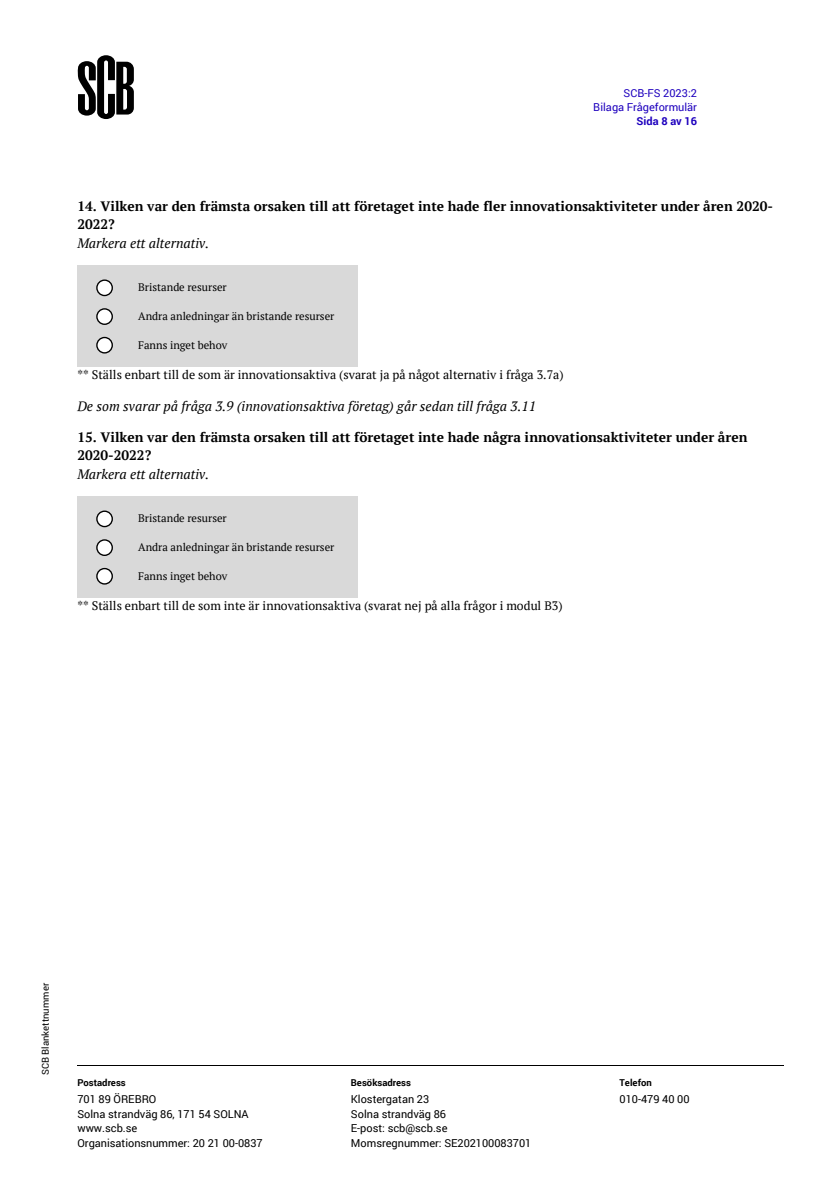
<style>
.page{position:relative;width:819px;height:1201px;background:#fff}
.page>*{position:absolute;margin:0;border:0;box-sizing:border-box;transform-origin:0 0}
.t1{font:700 13.65px/18.2px "PT Serif";letter-spacing:.005em;color:#000}
.t2{font:italic 13.65px "PT Serif";color:#000}
.t3{font:12.25px "PT Serif";color:#000}
.t4{font:11.03px/14.3px "Roboto";color:#000}
.t5{font:11.03px "PT Serif";color:#000}
.t6{font:11.03px/14.3px "Roboto";color:#1e00be;text-align:right}
.t7{font:700 9.45px "Roboto";letter-spacing:.005em;color:#000}
.t8{font:9.45px "Roboto";letter-spacing:.005em;color:#000}
.s1{font-weight:700}
.s2{font-weight:400;font-style:italic}
</style>
<div class="page">
<hr style="left:77px;top:1064px;width:258px;height:1px;background:#000">
<hr style="left:351px;top:1064px;width:253px;height:1px;background:#000">
<hr style="left:620px;top:1064px;width:164px;height:1px;background:#000">
<svg style="left:78px;top:55px;width:56px;height:64px"></svg>
<div style="left:77px;top:265px;width:54px;height:43px;background:#d9d9d9"></div>
<div style="left:131px;top:265px;width:227px;height:43px;background:#d9d9d9"></div>
<div style="left:77px;top:308px;width:54px;height:29px;background:#d9d9d9"></div>
<div style="left:131px;top:308px;width:227px;height:29px;background:#d9d9d9"></div>
<div style="left:77px;top:337px;width:54px;height:29px;background:#d9d9d9"></div>
<div style="left:131px;top:337px;width:227px;height:29px;background:#d9d9d9"></div>
<div style="left:77px;top:496px;width:54px;height:43px;background:#d9d9d9"></div>
<div style="left:131px;top:496px;width:227px;height:43px;background:#d9d9d9"></div>
<div style="left:77px;top:539px;width:54px;height:29px;background:#d9d9d9"></div>
<div style="left:131px;top:539px;width:227px;height:29px;background:#d9d9d9"></div>
<div style="left:77px;top:568px;width:54px;height:29px;background:#d9d9d9"></div>
<div style="left:131px;top:568px;width:227px;height:29px;background:#d9d9d9"></div>
<svg style="left:97px;top:280px;width:15px;height:15px"></svg>
<div style="left:96px;top:279px;width:17px;height:17px;border:1px solid #000;border-radius:50%"></div>
<div style="left:97px;top:309px;width:15px;height:15px;background:#fff;border-radius:50%"></div>
<div style="left:96px;top:308px;width:17px;height:17px;border:1px solid #000;border-radius:50%"></div>
<svg style="left:97px;top:337px;width:15px;height:16px"></svg>
<div style="left:96px;top:337px;width:17px;height:16px;border:1px solid #000;border-radius:50%"></div>
<svg style="left:97px;top:511px;width:15px;height:15px"></svg>
<div style="left:96px;top:510px;width:17px;height:17px;border:1px solid #000;border-radius:50%"></div>
<div style="left:97px;top:540px;width:15px;height:15px;background:#fff;border-radius:50%"></div>
<div style="left:96px;top:539px;width:17px;height:17px;border:1px solid #000;border-radius:50%"></div>
<svg style="left:97px;top:568px;width:15px;height:16px"></svg>
<div style="left:96px;top:568px;width:17px;height:16px;border:1px solid #000;border-radius:50%"></div>
<p class="t6" style="left:593px;top:85px;width:105px">SCB-FS 2023:2<br>Bilaga Frågeformulär<br><span class="s1">Sida 8 av 16</span></p>
<p class="t1" style="left:77px;top:197px;width:697px">14. Vilken var den främsta orsaken till att företaget inte hade fler innovationsaktiviteter under åren 2020-<br>2022?<br><span class="s2">Markera ett alternativ.</span></p>
<p class="t5" style="left:138px;top:280px;width:90px">Bristande resurser</p>
<p class="t5" style="left:138px;top:308px;width:198px">Andra anledningar än bristande resurser</p>
<p class="t5" style="left:138px;top:337px;width:91px">Fanns inget behov</p>
<p class="t3" style="left:77px;top:367px;width:488px">** Ställs enbart till de som är innovationsaktiva (svarat ja på något alternativ i fråga 3.7a)</p>
<p class="t2" style="left:77px;top:397px;width:460px">De som svarar på fråga 3.9 (innovationsaktiva företag) går sedan till fråga 3.11</p>
<p class="t1" style="left:77px;top:428px;width:671px">15. Vilken var den främsta orsaken till att företaget inte hade några innovationsaktiviteter under åren<br>2020-2022?<br><span class="s2">Markera ett alternativ.</span></p>
<p class="t5" style="left:138px;top:511px;width:90px">Bristande resurser</p>
<p class="t5" style="left:138px;top:539px;width:198px">Andra anledningar än bristande resurser</p>
<p class="t5" style="left:138px;top:568px;width:91px">Fanns inget behov</p>
<p class="t3" style="left:77px;top:598px;width:486px">** Ställs enbart till de som inte är innovationsaktiva (svarat nej på alla frågor i modul B3)</p>
<p class="t8" style="left:39px;top:1075px;width:94px;rotate:-90deg">SCB Blankettnummer</p>
<p class="t7" style="left:77px;top:1076px;width:50px">Postadress</p>
<p class="t7" style="left:351px;top:1076px;width:62px">Besöksadress</p>
<p class="t7" style="left:619px;top:1076px;width:34px">Telefon</p>
<p class="t4" style="left:77px;top:1091px;width:187px">701 89 ÖREBRO<br>Solna strandväg 86, 171 54 SOLNA www.scb.se<br>Organisationsnummer: 20 21 00-0837</p>
<p class="t4" style="left:351px;top:1091px;width:182px">Klostergatan 23<br>Solna strandväg 86<br>E-post: scb@scb.se<br>Momsregnummer: SE202100083701</p>
<p class="t4" style="left:619px;top:1091px;width:72px">010-479 40 00</p>
</div>
